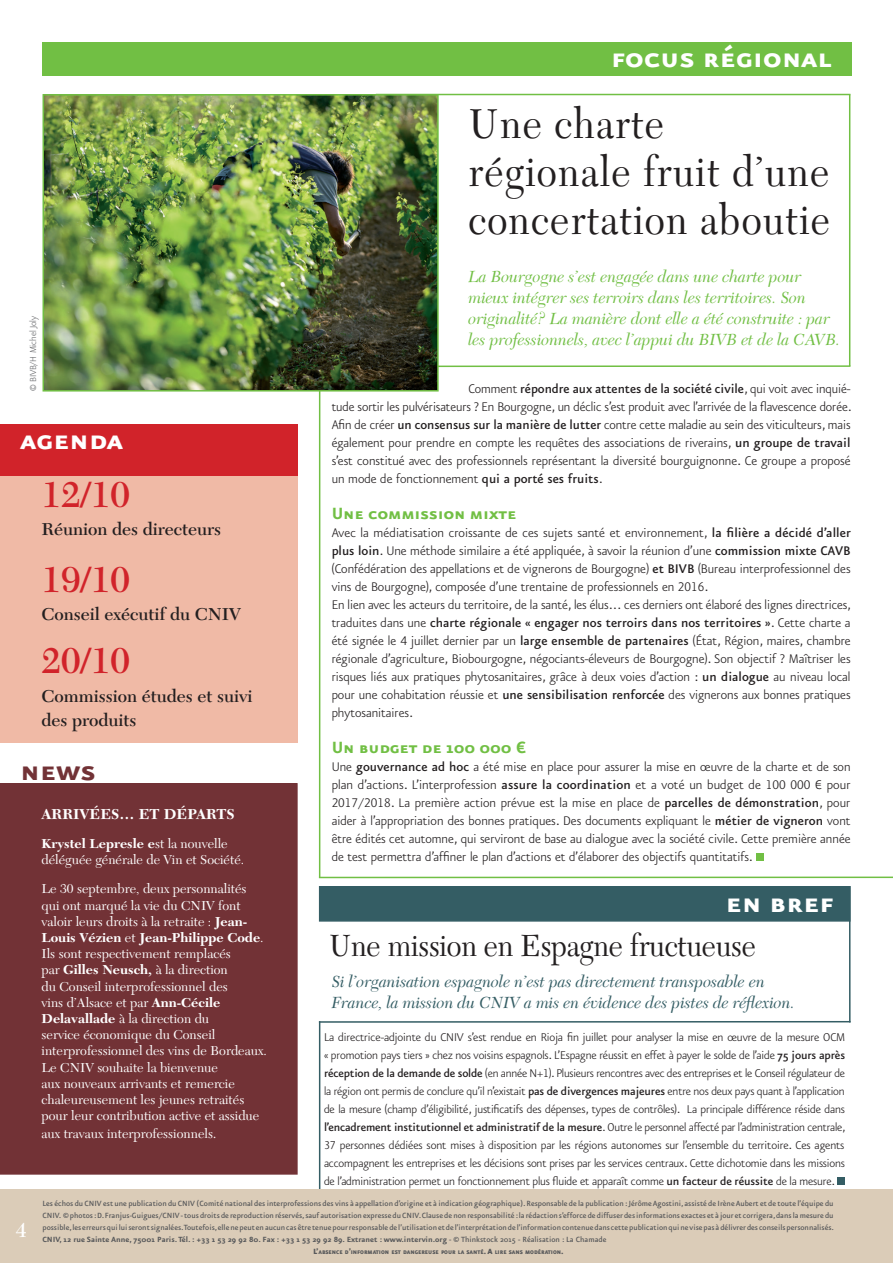
<style>
.page{position:relative;width:893px;height:1263px;background:#fff}
.page>*{position:absolute;margin:0;border:0;box-sizing:border-box;transform-origin:0 0}
.t1{font:43.5px/48px "New Caledonia";letter-spacing:.03em;color:#231f20;scale:.92 1}
.t2{font:600 37.5px "New Caledonia";color:#d1232a}
.t3{font:34.2px "Eureka Sans Bold Caps";letter-spacing:-.01em;color:#fff}
.t4{font:34.2px "Eureka Sans Bold Caps";color:#723236}
.t5{font:31.95px "New Caledonia";letter-spacing:-.01em;color:#231f20;scale:.92 1}
.t6{font:600 21px "New Caledonia";color:#fff}
.t7{font:19.5px "Eureka Sans Bold Caps";letter-spacing:-.01em;color:#71bf44}
.t8{font:600 18px/24px "New Caledonia";color:#231f20}
.t9{font:italic 16.8px/21px "New Caledonia";letter-spacing:-.01em;color:#71bf44}
.t10{font:italic 16.8px/21px "New Caledonia";letter-spacing:-.01em;color:#345d64}
.t11{font:300 15px/18px "Eureka Sans";color:#231f20;text-align:justify}
.t12{font:700 15px "New Caledonia";color:#fff}
.t13{font:300 13.5px/18px "Eureka Sans";letter-spacing:-.01em;color:#231f20;text-align:justify}
.t14{font:13.5px/16.2px "New Caledonia";color:#fff}
.t15{font:300 10.5px "Eureka Sans";letter-spacing:-.01em;color:#6c6d70}
.t16{font:500 9px/12px "Eureka Sans";color:#57585a;text-align:justify}
.t17{font:900 6.3px "Eureka Sans";color:#57585a}
.s1{font-weight:700}
.s2{font-size:15px}
.s3{font-weight:500}
.s4{font-family:"Eureka Sans Light Caps";font-weight:400}
.s5{font-family:"Eureka Sans";font-weight:700}
.s6{font-size:9px}
</style>
<div class="page">
<div style="left:43px;top:43px;width:809px;height:33px;background:#71bf44"></div>
<hr style="left:319px;top:243px;width:1px;height:635px;background:#71bf44">
<hr style="left:376px;top:94px;width:474px;height:1px;background:#71bf44">
<div style="left:756px;top:853px;width:8px;height:8px;background:#71bf44"></div>
<div style="left:0;top:438px;width:298px;height:304px;background:#f0baa6"></div>
<div style="left:0;top:424px;width:298px;height:52px;background:#d1232a"></div>
<hr style="left:319px;top:876px;width:574px;height:2px;background:#71bf44">
<hr style="left:437px;top:365px;width:413px;height:2px;background:#71bf44">
<div style="left:0;top:1190px;width:893px;height:73px;background:#dbccb8"></div>
<div style="left:0;top:783px;width:298px;height:392px;background:#723236"></div>
<img style="left:46px;top:97px;width:390px;height:292px">
<div style="left:43px;top:94px;width:396px;height:298px;border:2px solid #71bf44"></div>
<hr style="left:849px;top:95px;width:1px;height:271px;background:#71bf44">
<div style="left:837px;top:1177px;width:8px;height:8px;background:#345d64"></div>
<hr style="left:849px;top:886px;width:1px;height:136px;background:#345d64">
<div style="left:319px;top:886px;width:531px;height:36px;background:#345d64;border:2px solid #345d64"></div>
<hr style="left:319px;top:1021px;width:531px;height:2px;background:#345d64">
<hr style="left:319px;top:1021px;width:1px;height:168px;background:#345d64">
<p class="t15" style="left:28px;top:391px;width:77px;rotate:-90deg">© BIVB/H Michel Joly</p>
<h3 class="t3" style="left:20px;top:422px;width:104px">agenda</h3>
<h2 class="t2" style="left:42px;top:472px;width:90px">12/10</h2>
<p class="t8" style="left:42px;top:517px;width:181px">Réunion des directeurs</p>
<h2 class="t2" style="left:42px;top:558px;width:90px">19/10</h2>
<p class="t8" style="left:42px;top:603px;width:201px">Conseil exécutif du CNIV</p>
<h2 class="t2" style="left:42px;top:639px;width:90px">20/10</h2>
<p class="t8" style="left:42px;top:684px;width:213px">Commission études et suivi des produits</p>
<h3 class="t4" style="left:20px;top:753px;width:77px">news</h3>
<p class="t12" style="left:42px;top:805px;width:195px">ARRIVÉES… ET DÉPARTS</p>
<p class="t14" style="left:42px;top:836px;width:204px"><span class="s1">Krystel Lepresle e</span>st la nouvelle déléguée générale de Vin et Société.</p>
<p class="t14" style="left:42px;top:881px;width:227px">Le 30 septembre, deux personnalités qui ont marqué la vie du CNIV font valoir leurs droits à la retraite : <span class="s1">Jean-Louis Vézien</span> et <span class="s1">Jean-Philippe Code</span>.<br>Ils sont respectivement remplacés<br>par <span class="s1">Gilles Neusch,</span> à la direction<br>du Conseil interprofessionnel des<br>vins d’Alsace et par <span class="s1">Ann-Cécile Delavallade</span> à la direction du<br>service économique du Conseil interprofessionnel des vins de Bordeaux.<br>Le CNIV souhaite la bienvenue<br>aux nouveaux arrivants et remercie chaleureusement les jeunes retraités pour leur contribution active et assidue</p>
<p class="t14" style="left:42px;top:1126px;width:177px">aux travaux interprofessionnels<span class="s2">.</span></p>
<h3 class="t3" style="left:611px;top:40px;width:223px">focus régional</h3>
<h1 class="t1" style="left:468px;top:101px;width:395px">Une charte régionale fruit d’une concertation aboutie</h1>
<p class="t9" style="left:468px;top:266px;width:373px">La Bourgogne s’est engagée dans une charte pour mieux intégrer ses terroirs dans les territoires. Son originalité? La manière dont elle a été construite : par les professionnels, avec l’appui du BIVB et de la CAVB.</p>
<p class="t11" style="left:332px;top:380px;width:522px;text-indent:137px">Comment <span class="s3">répondre aux attentes de la société civile</span>, qui voit avec inquié&shy;tude sortir les pulvérisateurs ? En Bourgogne, un déclic s’est produit avec l’arrivée de la flavescence dorée.<br>Afin de créer <span class="s3">un consensus sur la manière de lutter</span> contre cette maladie au sein des viticulteurs, mais également pour prendre en compte les requêtes des associations de riverains, <span class="s3">un groupe de travail </span>s’est constitué avec des professionnels représentant la diversité bourguignonne. Ce groupe a proposé un mode de fonctionnement <span class="s3">qui a porté ses fruits</span>.</p>
<h3 class="t7" style="left:332px;top:504px;width:186px">Une commission mixte</h3>
<p class="t11" style="left:332px;top:524px;width:521px;text-align:left">Avec la médiatisation croissante de ces sujets santé et environnement, <span class="s3">la filière a décidé d’aller plus loin</span>. Une méthode similaire a été appliquée, à savoir la réunion d’une <span class="s3">commission mixte CAVB </span>(Confédération des appellations et de vignerons de Bourgogne) <span class="s3">et BIVB</span> (Bureau interprofessionnel des vins de Bourgogne), composée d’une trentaine de professionnels en <span class="s4">2016</span>.<br>En lien avec les acteurs du territoire, de la santé, les élus… ces derniers ont élaboré des lignes directrices, traduites dans une <span class="s3">charte régionale « engager nos terroirs dans nos territoires »</span>. Cette charte a été signée le <span class="s4">4</span> juillet dernier par un <span class="s3">large ensemble de partenaires</span> (État, Région, maires, chambre régionale d’agriculture, Biobourgogne, négociants-éleveurs de Bourgogne). Son objectif ? Maîtriser les risques liés aux pratiques phytosanitaires, grâce à deux voies d’action : <span class="s3">un dialogue</span> au niveau local pour une cohabitation réussie et <span class="s3">une sensibilisation renforcée</span> des vignerons aux bonnes pratiques phytosanitaires.</p>
<h3 class="t7" style="left:332px;top:738px;width:195px">Un budget de <span class="s5">100 000</span> €</h3>
<p class="t11" style="left:332px;top:758px;width:520px">Une <span class="s3">gouvernance ad hoc</span> a été mise en place pour assurer la mise en œuvre de la charte et de son plan d’actions. L’interprofession <span class="s3">assure la coordination</span> et a voté un budget de <span class="s4">100 000</span> € pour <span class="s4">2017</span>/<span class="s4">2018</span>. La première action prévue est la mise en place de <span class="s3">parcelles de démonstration</span>, pour aider à l’appropriation des bonnes pratiques. Des documents expliquant le <span class="s3">métier de vigneron</span> vont être édités cet automne, qui serviront de base au dialogue avec la société civile. Cette première année de test permettra d’affiner le plan d’actions et d’élaborer des objectifs quantitatifs.</p>
<h3 class="t3" style="left:725px;top:885px;width:110px">en bref</h3>
<h3 class="t5" style="left:329px;top:927px;width:465px">Une mission en Espagne fructueuse</h3>
<p class="t10" style="left:331px;top:972px;width:465px">Si l’organisation espagnole n’est pas directement transposable en<br>France, la mission du CNIV a mis en évidence des pistes de réflexion.</p>
<p class="t13" style="left:324px;top:1029px;width:523px">La directrice-adjointe du CNIV s’est rendue en Rioja fin juillet pour analyser la mise en œuvre de la mesure OCM « promotion pays tiers » chez nos voisins espagnols. L’Espagne réussit en effet à payer le solde de l’aide <span class="s3">75 jours après réception de la demande de solde</span> (en année N+<span class="s4">1</span>). Plusieurs rencontres avec des entreprises et le Conseil régulateur de la région ont permis de conclure qu’il n’existait <span class="s3">pas de divergences majeures</span> entre nos deux pays quant à l’application de la mesure (champ d’éligibilité, justificatifs des dépenses, types de contrôles). La principale différence réside dans <span class="s3">l’encadrement institutionnel et administratif de la mesure</span>. Outre le personnel affecté par l’administration centrale, <span class="s4">37</span> personnes dédiées sont mises à disposition par les régions autonomes sur l’ensemble du territoire. Ces agents accompagnent les entreprises et les décisions sont prises par les services centraux. Cette dichotomie dans les missions de l’administration permet un fonctionnement plus fluide et apparaît comme <span class="s3">un facteur de réussite</span> de la mesure.</p>
<h3 class="t6" style="left:16px;top:1217px;width:12px">4</h3>
<p class="t16" style="left:43px;top:1198px;width:793px">Les échos du CNIV est une publication du CNIV (Comité national des interprofessions des vins à appellation d’origine et à indication géographique). Responsable de la publication : Jérôme Agostini, assisté de Irène Aubert et de toute l’équipe du CNIV. © photos: D. Franjus-Guigues/CNIV - tous droits de reproduction réservés, sauf autorisation expresse du CNIV. Clause de non responsabilité : la rédaction s’efforce de diffuser des informations exactes et à jour et corrigera, dans la mesure du possible, les erreurs qui lui seront signalées. Toutefois, elle ne peut en aucun cas être tenue pour responsable de l’utilisation et de l’interprétation de l’information contenue dans cette publication qui ne vise pas àdélivrer des conseils personnalisés.<br><span class="s1">CNIV, 12 rue Sainte Anne, 75001 Paris. Tél. : +33 1 53 29 92 80. Fax : +33 1 53 29 92 89. Extranet : www.intervin.org</span> - © Thinkstock 2015 - Réalisation : La Chamade</p>
<p class="t17" style="left:313px;top:1249px;width:252px"><span class="s6">L’</span>absence d<span class="s6">’</span>information est dangereuse pour la santé<span class="s6">. A</span> lire sans modération<span class="s6">.</span></p>
</div>
